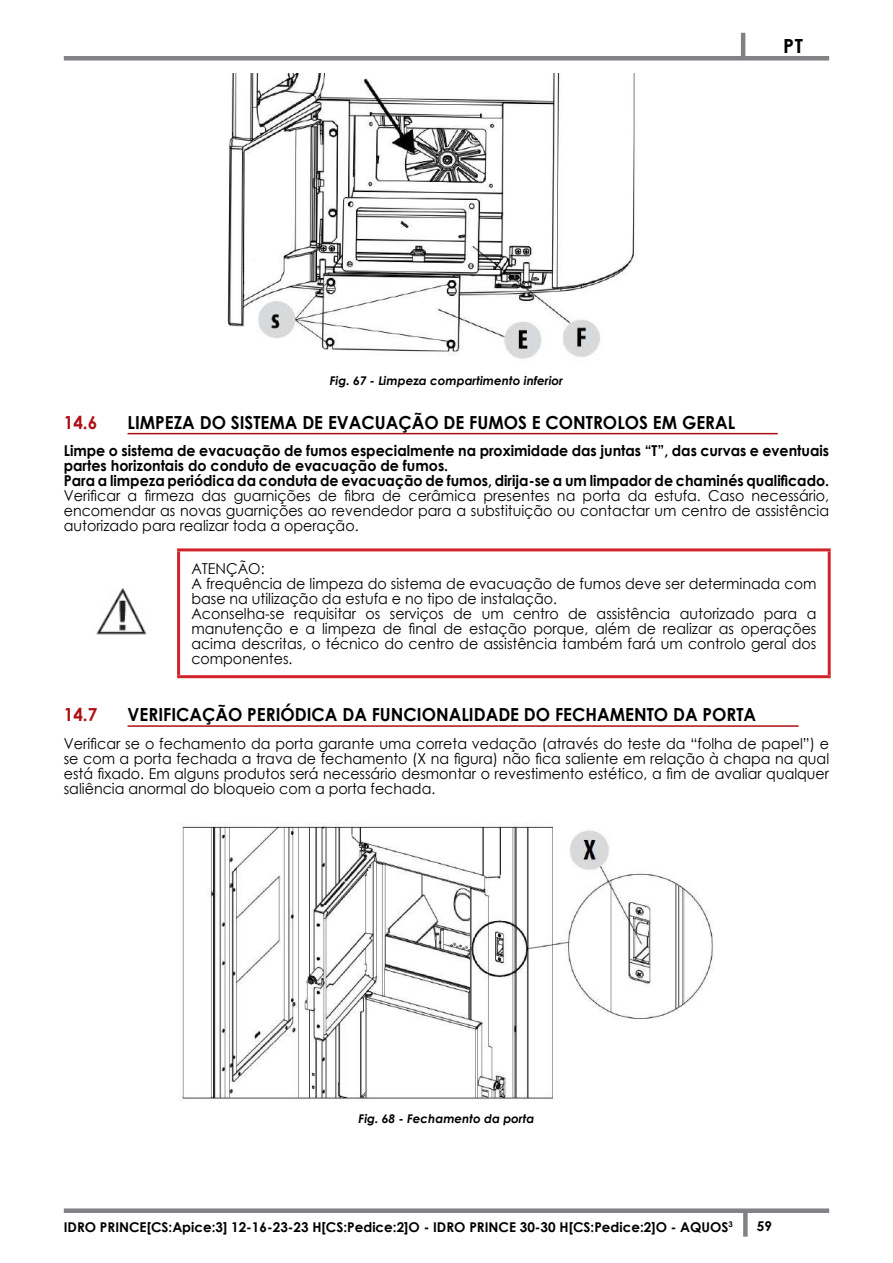
<style>
.page{position:relative;width:893px;height:1263px;background:#fff}
.page>*{position:absolute;margin:0;border:0;box-sizing:border-box;transform-origin:0 0}
.t1{font:700 19.5px "Century Gothic";color:#000}
.t2{font:700 18px "Century Gothic";color:#000;scale:.95 1}
.t3{font:700 18px "Century Gothic";color:#ad1015;scale:.95 1}
.t4{font:15px/15px "Century Gothic";color:#000;text-align:justify;scale:.95 1}
.t5{font:700 15px/15px "Century Gothic";color:#000;scale:.95 1}
.t6{font:700 13.5px "Century Gothic";color:#000}
.t7{font:italic 700 12px "Century Gothic";color:#000}
</style>
<div class="page">
<div style="left:64px;top:1208px;width:765px;height:5px;background:#808285"></div>
<div style="left:64px;top:56px;width:765px;height:5px;background:#808285"></div>
<div style="left:743px;top:1211px;width:5px;height:25px;background:#808285"></div>
<hr style="left:741px;top:33px;width:4px;height:25px;background:#808285">
<hr style="left:128px;top:433px;width:650px;height:1px;background:#ad1015">
<hr style="left:128px;top:725px;width:671px;height:2px;background:#ad1015">
<img style="left:227px;top:73px;width:409px;height:286px">
<hr style="left:177px;top:548px;width:654px;height:3px;background:#d2232a">
<hr style="left:177px;top:551px;width:3px;height:124px;background:#d2232a">
<hr style="left:828px;top:551px;width:3px;height:124px;background:#d2232a">
<hr style="left:177px;top:675px;width:654px;height:3px;background:#d2232a">
<img style="left:96px;top:588px;width:51px;height:47px">
<img style="left:179px;top:823px;width:534px;height:278px">
<p class="t7" style="left:330px;top:371px;width:235px">Fig. 67 - Limpeza compartimento inferior</p>
<h1 class="t1" style="left:783px;top:31px;width:21px">PT</h1>
<p class="t3" style="left:64px;top:408px;width:37px">14.6</p>
<p class="t2" style="left:128px;top:408px;width:641px">LIMPEZA DO SISTEMA DE EVACUAÇÃO DE FUMOS E CONTROLOS EM GERAL</p>
<p class="t5" style="left:64px;top:443px;width:807px">Limpe o sistema de evacuação de fumos especialmente na proximidade das juntas “T”, das curvas e eventuais partes horizontais do conduto de evacuação de fumos.<br>Para a limpeza periódica da conduta de evacuação de fumos, dirija-se a um limpador de chaminés qualificado.</p>
<p class="t4" style="left:64px;top:488px;width:807px">Verificar a firmeza das guarnições de fibra de cerâmica presentes na porta da estufa. Caso necessário, encomendar as novas guarnições ao revendedor para a substituição ou contactar um centro de assistência autorizado para realizar toda a operação.</p>
<p class="t4" style="left:191px;top:561px;width:659px;text-align:left">ATENÇÃO:<br>A frequência de limpeza do sistema de evacuação de fumos deve ser determinada com base na utilização da estufa e no tipo de instalação.<br>Aconselha-se requisitar os serviços de um centro de assistência autorizado para a manutenção e a limpeza de final de estação porque, além de realizar as operações acima descritas, o técnico do centro de assistência também fará um controlo geral dos componentes.</p>
<p class="t3" style="left:64px;top:701px;width:37px">14.7</p>
<p class="t2" style="left:128px;top:701px;width:663px">VERIFICAÇÃO PERIÓDICA DA FUNCIONALIDADE DO FECHAMENTO DA PORTA</p>
<p class="t4" style="left:64px;top:736px;width:807px">Verificar se o fechamento da porta garante uma correta vedação (através do teste da “folha de papel”) e se com a porta fechada a trava de fechamento (X na figura) não fica saliente em relação à chapa na qual está fixado. Em alguns produtos será necessário desmontar o revestimento estético, a fim de avaliar qualquer saliência anormal do bloqueio com a porta fechada.</p>
<p class="t7" style="left:359px;top:1110px;width:177px">Fig. 68 - Fechamento da porta</p>
<p class="t6" style="left:64px;top:1217px;width:671px">IDRO PRINCE[CS:Apice:3] 12-16-23-23 H[CS:Pedice:2]O - IDRO PRINCE 30-30 H[CS:Pedice:2]O - AQUOS<sup>3</sup></p>
<p class="t6" style="left:757px;top:1216px;width:17px">59</p>
</div>
